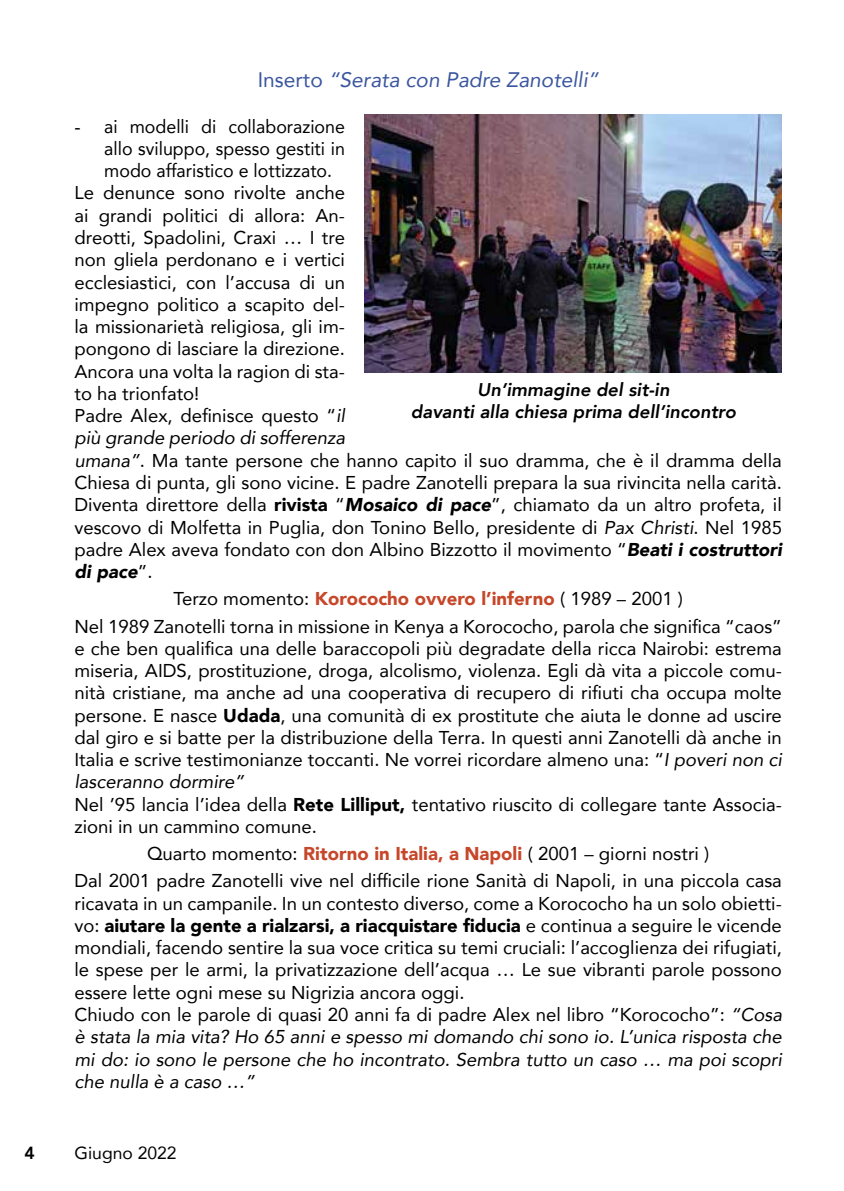
<style>
.page{position:relative;width:844px;height:1191px;background:#fff}
.page>*{position:absolute;margin:0;border:0;box-sizing:border-box;transform-origin:0 0}
.t1{font:italic 21px "Avenir";color:#3b569f}
.t2{font:18.55px/22.2px "Avenir";color:#000;text-align:center}
.t3{font:18.55px "Avenir";color:#000;scale:.96 1}
.t4{font:italic 18.55px "Avenir";color:#000}
.t5{font:italic 900 18.55px "Avenir";color:#000}
.t6{font:italic 800 18.38px/22.1px "Avenir";color:#000;text-align:center}
.t7{font:17.5px "Avenir";color:#000}
.t8{font:800 17.5px "Avenir";color:#000}
.s1{font-style:normal}
.s2{font-family:"Times New Roman"}
.s3{font-style:italic}
.s4{font-weight:900}
.s5{font-weight:900;font-style:italic}
.s6{font-weight:400;font-style:normal}
.s7{font-weight:900;color:#c6472a}
</style>
<div class="page">
<img style="left:365px;top:114px;width:416px;height:258px">
<p class="t1" style="left:258px;top:67px;width:342px"><span class="s1">Inserto</span> “Serata con Padre Zanotelli”</p>
<p class="t3" style="left:74px;top:111px;width:283px"><span class="s2">-</span> ai modelli di collaborazione</p>
<p class="t3" style="left:104px;top:134px;width:252px">allo sviluppo, spesso gestiti in</p>
<p class="t3" style="left:104px;top:156px;width:239px">modo affaristico e lottizzato.</p>
<p class="t2" style="left:74px;top:181px;width:272px">Le denunce sono rivolte anche</p>
<p class="t2" style="left:74px;top:204px;width:272px">ai grandi politici di allora: An-</p>
<p class="t2" style="left:74px;top:226px;width:272px">dreotti, Spadolini, Craxi … I tre</p>
<p class="t2" style="left:74px;top:248px;width:272px">non gliela perdonano e i vertici</p>
<p class="t2" style="left:74px;top:270px;width:272px">ecclesiastici, con l’accusa di un</p>
<p class="t2" style="left:74px;top:293px;width:272px">impegno politico a scapito del-</p>
<p class="t2" style="left:74px;top:315px;width:272px">la missionarietà religiosa, gli im-</p>
<p class="t2" style="left:74px;top:337px;width:272px">pongono di lasciare la direzione.</p>
<p class="t2" style="left:74px;top:359px;width:272px">Ancora una volta la ragion di sta-</p>
<p class="t2" style="left:74px;top:382px;width:126px">to ha trionfato!</p>
<p class="t2" style="left:74px;top:404px;width:272px">Padre Alex, definisce questo “<span class="s3">il</span></p>
<p class="t4" style="left:74px;top:426px;width:272px">più grande periodo di sofferenza</p>
<p class="t2" style="left:74px;top:448px;width:708px"><span class="s3">umana”</span>. Ma tante persone che hanno capito il suo dramma, che è il dramma della</p>
<p class="t2" style="left:74px;top:471px;width:708px">Chiesa di punta, gli sono vicine. E padre Zanotelli prepara la sua rivincita nella carità.</p>
<p class="t2" style="left:74px;top:493px;width:708px">Diventa direttore della <span class="s4">rivista</span> “<span class="s5">Mosaico di pace</span>”, chiamato da un altro profeta, il</p>
<p class="t2" style="left:74px;top:515px;width:708px">vescovo di Molfetta in Puglia, don Tonino Bello, presidente di <span class="s3">Pax Christi</span>. Nel 1985</p>
<p class="t2" style="left:74px;top:537px;width:708px">padre Alex aveva fondato con don Albino Bizzotto il movimento “<span class="s5">Beati i costruttori</span></p>
<p class="t5" style="left:74px;top:556px;width:80px">di pace<span class="s6">”.</span></p>
<p class="t2" style="left:74px;top:584px;width:708px;line-height:27.3px">Terzo momento: <span class="s7">Korococho ovvero l’inferno</span> ( 1989 – 2001 )<br>Nel 1989 Zanotelli torna in missione in Kenya a Korococho, parola che significa “caos”</p>
<p class="t2" style="left:74px;top:636px;width:708px;text-align:left">e che ben qualifica una delle baraccopoli più degradate della ricca Nairobi: estrema miseria, AIDS, prostituzione, droga, alcolismo, violenza. Egli dà vita a piccole comu&shy;nità cristiane, ma anche ad una cooperativa di recupero di rifiuti cha occupa molte persone. E nasce <span class="s4">Udada</span>, una comunità di ex prostitute che aiuta le donne ad uscire dal giro e si batte per la distribuzione della Terra. In questi anni Zanotelli dà anche in Italia e scrive testimonianze toccanti. Ne vorrei ricordare almeno una: “<span class="s3">I poveri non ci lasceranno dormire”<br></span>Nel ’95 lancia l’idea della <span class="s4">Rete Lilliput,</span> tentativo riuscito di collegare tante Associa&shy;zioni in un cammino comune.</p>
<p class="t2" style="left:74px;top:839px;width:708px;line-height:27.3px">Quarto momento: <span class="s7">Ritorno in Italia, a Napoli</span> ( 2001 – giorni nostri )<br>Dal 2001 padre Zanotelli vive nel difficile rione Sanità di Napoli, in una piccola casa</p>
<p class="t2" style="left:74px;top:891px;width:708px;text-align:left">ricavata in un campanile. In un contesto diverso, come a Korococho ha un solo obietti&shy;vo: <span class="s4">aiutare la gente a rialzarsi, a riacquistare fiducia</span> e continua a seguire le vicende mondiali, facendo sentire la sua voce critica su temi cruciali: l’accoglienza dei rifugiati, le spese per le armi, la privatizzazione dell’acqua … Le sue vibranti parole possono essere lette ogni mese su Nigrizia ancora oggi.<br>Chiudo con le parole di quasi 20 anni fa di padre Alex nel libro “Korococho”: <span class="s3">“Cosa è stata la mia vita? Ho 65 anni e spesso mi domando chi sono io. L’unica risposta che mi do: io sono le persone che ho incontrato. Sembra tutto un caso … ma poi scopri che nulla è a caso …”</span></p>
<p class="t6" style="left:411px;top:378px;width:326px">Un’immagine del sit-in<br>davanti alla chiesa prima dell’incontro</p>
<p class="t8" style="left:25px;top:1139px;width:12px">4</p>
<p class="t7" style="left:74px;top:1138px;width:104px">Giugno 2022</p>
</div>
